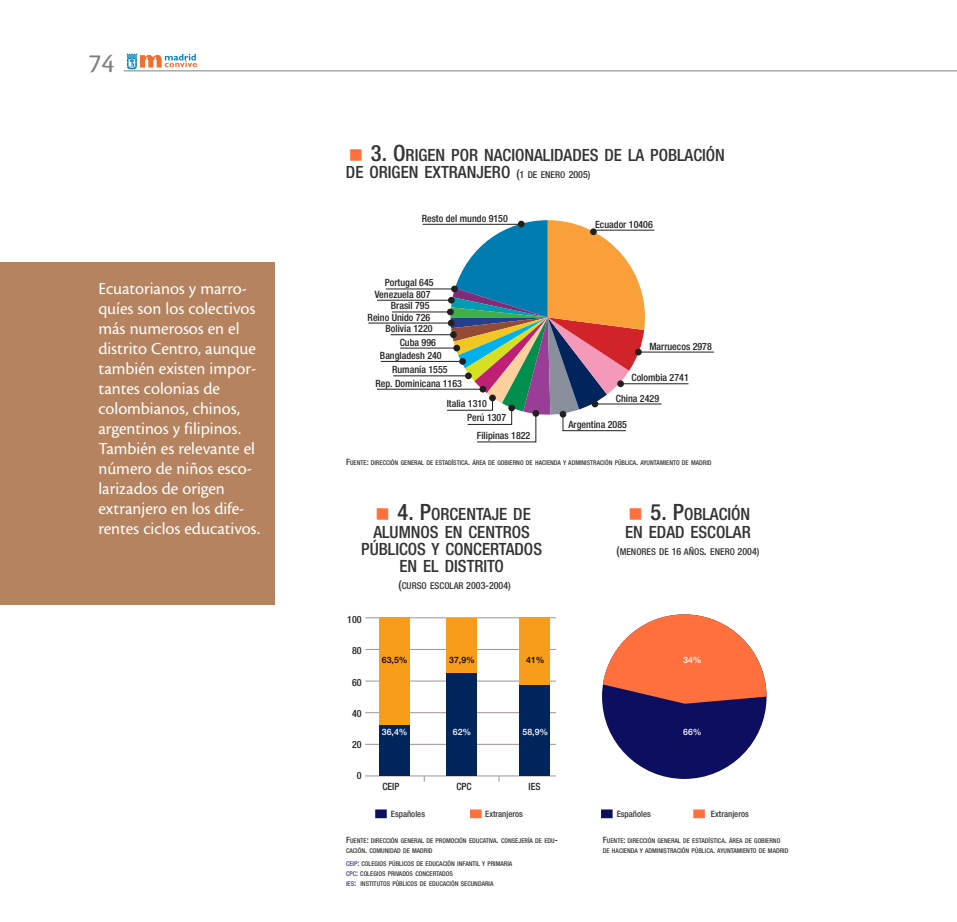
<style>
.page{position:relative;width:957px;height:922px;background:#fff}
.page>*{position:absolute;margin:0;border:0;box-sizing:border-box;transform-origin:0 0}
.t1{font:28px "Cronos MM 408 11";color:#808080}
.t2{font:17.5px/20px "Cronos MM 408 11";color:#fff}
.t3{font:500 condensed 16.88px/17.2px "Helvetica Neue";color:#333}
.t4{font:500 condensed 10px/20.2px "Helvetica Neue";color:#231f20}
.t5{font:500 condensed 9.38px "Helvetica Neue";color:#333}
.t6{font:500 condensed 8.75px "Helvetica Neue";color:#333}
.t7{font:500 8.75px "Helvetica Neue";color:#fff}
.t8{font:500 8.75px "Helvetica Neue";color:#000}
.t9{font:500 condensed 6.5px/10px "Helvetica Neue";color:#333}
.s1{font-size:22.5px}
.s2{font-size:12.5px}
.s3{font-size:10px}
.s4{font-size:9.38px}
.s5{font-size:8.75px}
.s6{color:#3d3e80}
.s7{font-size:8.75px;color:#3d3e80}
</style>
<div class="page">
<svg style="left:126px;top:53px;width:71px;height:16px"></svg>
<hr style="left:124px;top:71px;width:832px;height:1px;background:#808080">
<div style="left:0;top:262px;width:274px;height:342px;background:#b5835f"></div>
<hr style="left:638px;top:351px;width:75px;height:1px;background:#231f20">
<hr style="left:620px;top:383px;width:68px;height:1px;background:#231f20">
<hr style="left:594px;top:403px;width:67px;height:1px;background:#231f20">
<hr style="left:377px;top:389px;width:105px;height:1px;background:#231f20">
<hr style="left:393px;top:375px;width:75px;height:1px;background:#231f20">
<hr style="left:380px;top:361px;width:82px;height:1px;background:#231f20">
<hr style="left:400px;top:347px;width:56px;height:1px;background:#231f20">
<hr style="left:390px;top:334px;width:63px;height:1px;background:#231f20">
<hr style="left:368px;top:322px;width:83px;height:1px;background:#231f20">
<hr style="left:392px;top:311px;width:58px;height:1px;background:#231f20">
<hr style="left:377px;top:300px;width:74px;height:1px;background:#231f20">
<hr style="left:385px;top:288px;width:69px;height:1px;background:#231f20">
<svg style="left:477px;top:220px;width:149px;height:222px"></svg>
<svg style="left:422px;top:223px;width:233px;height:208px"></svg>
<hr style="left:365px;top:775px;width:191px;height:1px;background:#a19390">
<hr style="left:365px;top:743px;width:191px;height:1px;background:#a19390">
<hr style="left:365px;top:712px;width:191px;height:1px;background:#a19390">
<hr style="left:365px;top:680px;width:191px;height:1px;background:#a19390">
<hr style="left:365px;top:649px;width:191px;height:1px;background:#a19390">
<hr style="left:365px;top:617px;width:191px;height:1px;background:#a19390">
<div style="left:519px;top:617px;width:30px;height:68px;background:#f89c1c"></div>
<div style="left:446px;top:617px;width:30px;height:57px;background:#f89c1c"></div>
<div style="left:379px;top:617px;width:30px;height:109px;background:#f89c1c"></div>
<div style="left:519px;top:685px;width:30px;height:90px;background:#00255d"></div>
<div style="left:446px;top:673px;width:30px;height:102px;background:#00255d"></div>
<div style="left:379px;top:725px;width:30px;height:50px;background:#00255d"></div>
<div style="left:602px;top:614px;width:164px;height:164px;background:#0d0e60;border-radius:50%"></div>
<svg style="left:602px;top:614px;width:164px;height:89px"></svg>
<div style="left:601px;top:809px;width:11px;height:9px;background:#0d0e60"></div>
<div style="left:693px;top:809px;width:11px;height:9px;background:#ff703c"></div>
<div style="left:375px;top:809px;width:11px;height:9px;background:#0d0e60"></div>
<div style="left:470px;top:809px;width:11px;height:9px;background:#ff703c"></div>
<h1 class="t1" style="left:89px;top:52px;width:27px">74</h1>
<p class="t2" style="left:98px;top:279px;width:163px">Ecuatorianos y marro&shy;quíes son los colectivos más numerosos en el distrito Centro, aunque también existen impor&shy;tantes colonias de colombianos, chinos, argentinos y filipinos.<br>También es relevante el número de niños esco&shy;larizados de origen extranjero en los dife&shy;rentes ciclos educativos.</p>
<h3 class="t3" style="left:346px;top:148px;width:380px;text-indent:25px"><span class="s1">3. O</span>RIGEN POR NACIONALIDADES DE LA POBLACIÓN<br>DE ORIGEN EXTRANJERO <span class="s2">(</span><span class="s3">1</span> <span class="s4">DE ENERO</span> <span class="s3">2005)</span></h3>
<h3 class="t4" style="left:421px;top:209px;width:88px">Resto del mundo 9150</h3>
<h3 class="t4" style="left:385px;top:273px;width:50px">Portugal 645</h3>
<h3 class="t4" style="left:374px;top:285px;width:57px">Venezuela 807</h3>
<h3 class="t4" style="left:391px;top:296px;width:40px">Brasil 795</h3>
<h3 class="t4" style="left:367px;top:307px;width:64px">Reino Unido 726</h3>
<h3 class="t4" style="left:385px;top:319px;width:49px">Bolivia 1220</h3>
<h3 class="t4" style="left:399px;top:332px;width:38px">Cuba 996</h3>
<h3 class="t4" style="left:380px;top:346px;width:63px">Bangladesh 240</h3>
<h3 class="t4" style="left:392px;top:360px;width:57px">Rumanía 1555</h3>
<h3 class="t4" style="left:375px;top:374px;width:88px">Rep. Dominicana 1163</h3>
<h3 class="t4" style="left:446px;top:394px;width:42px">Italia 1310</h3>
<h3 class="t4" style="left:467px;top:408px;width:41px">Perú 1307</h3>
<h3 class="t4" style="left:476px;top:426px;width:55px">Filipinas 1822</h3>
<h3 class="t4" style="left:595px;top:215px;width:59px">Ecuador 10406</h3>
<h3 class="t4" style="left:649px;top:336px;width:64px">Marruecos 2978</h3>
<h3 class="t4" style="left:615px;top:368px;width:74px;text-indent:16px">Colombia 2741<br>China 2429</h3>
<h3 class="t4" style="left:568px;top:414px;width:60px">Argentina 2085</h3>
<p class="t9" style="left:346px;top:458px;width:367px"><span class="s5">F</span>UENTE<span class="s5">:</span> DIRECCIÓN GENERAL DE ESTADÍSTICA<span class="s5">.</span> ÁREA DE GOBIERNO DE HACIENDA Y ADMINISTRACIÓN PÚBLICA<span class="s5">.</span> AYUNTAMIENTO DE MADRID</p>
<h3 class="t3" style="left:397px;top:507px;width:135px"><span class="s1">4. P</span>ORCENTAJE DE</h3>
<h3 class="t3" style="left:373px;top:524px;width:158px">ALUMNOS EN CENTROS</h3>
<h3 class="t3" style="left:361px;top:541px;width:182px">PÚBLICOS Y CONCERTADOS</h3>
<h3 class="t3" style="left:399px;top:558px;width:106px">EN EL DISTRITO</h3>
<h3 class="t5" style="left:398px;top:582px;width:114px"><span class="s2">(</span>CURSO ESCOLAR <span class="s3">2003-2004)</span></h3>
<h3 class="t4" style="left:347px;top:610px;width:16px">100</h3>
<h3 class="t4" style="left:352px;top:641px;width:11px">80</h3>
<h3 class="t4" style="left:352px;top:672px;width:11px">60</h3>
<h3 class="t4" style="left:352px;top:704px;width:11px">40</h3>
<h3 class="t4" style="left:352px;top:735px;width:11px">20</h3>
<h3 class="t4" style="left:357px;top:766px;width:6px">0</h3>
<h3 class="t8" style="left:382px;top:657px;width:27px">63,5%</h3>
<h3 class="t7" style="left:382px;top:728px;width:27px">36,4%</h3>
<h3 class="t8" style="left:449px;top:657px;width:27px">37,9%</h3>
<h3 class="t7" style="left:453px;top:728px;width:20px">62%</h3>
<h3 class="t8" style="left:526px;top:657px;width:20px">41%</h3>
<h3 class="t7" style="left:522px;top:728px;width:27px">58,9%</h3>
<h3 class="t4" style="left:382px;top:776px;width:18px">CEIP</h3>
<h3 class="t4" style="left:456px;top:776px;width:17px">CPC</h3>
<h3 class="t4" style="left:528px;top:776px;width:13px">IES</h3>
<h3 class="t6" style="left:391px;top:810px;width:36px">Españoles</h3>
<h3 class="t6" style="left:485px;top:810px;width:39px">Extranjeros</h3>
<p class="t9" style="left:346px;top:836px;width:213px"><span class="s5">F</span>UENTE<span class="s5">:</span> DIRECCIÓN GENERAL DE PROMOCIÓN EDUCATIVA<span class="s5">.</span> CONSEJERÍA DE EDU<span class="s5">-<br></span>CACIÓN<span class="s5">.</span> COMUNIDAD DE MADRID</p>
<p class="t9" style="left:346px;top:858px;width:168px"><span class="s6">CEIP</span><span class="s7">:</span> COLEGIOS PÚBLICOS DE EDUCACIÓN INFANTIL Y PRIMARIA<br><span class="s6">CPC</span><span class="s7">:</span> COLEGIOS PRIVADOS CONCERTADOS<br><span class="s6">IES</span><span class="s7">:</span> INSTITUTOS PÚBLICOS DE EDUCACIÓN SECUNDARIA</p>
<h3 class="t3" style="left:625px;top:507px;width:127px;text-align:right"><span class="s1">5. P</span>OBLACIÓN<br>EN EDAD ESCOLAR</h3>
<h3 class="t5" style="left:616px;top:548px;width:144px"><span class="s2">(</span>MENORES DE <span class="s3">16</span> AÑOS<span class="s2">.</span> ENERO <span class="s3">2004)</span></h3>
<h3 class="t7" style="left:683px;top:657px;width:20px">34%</h3>
<h3 class="t7" style="left:683px;top:728px;width:20px">66%</h3>
<h3 class="t6" style="left:616px;top:810px;width:36px">Españoles</h3>
<h3 class="t6" style="left:710px;top:810px;width:39px">Extranjeros</h3>
<p class="t9" style="left:602px;top:836px;width:187px"><span class="s5">F</span>UENTE<span class="s5">:</span> DIRECCIÓN GENERAL DE ESTADÍSTICA<span class="s5">.</span> ÁREA DE GOBIERNO<br>DE HACIENDA Y ADMINISTRACIÓN PÚBLICA<span class="s5">.</span> AYUNTAMIENTO DE MADRID</p>
</div>
